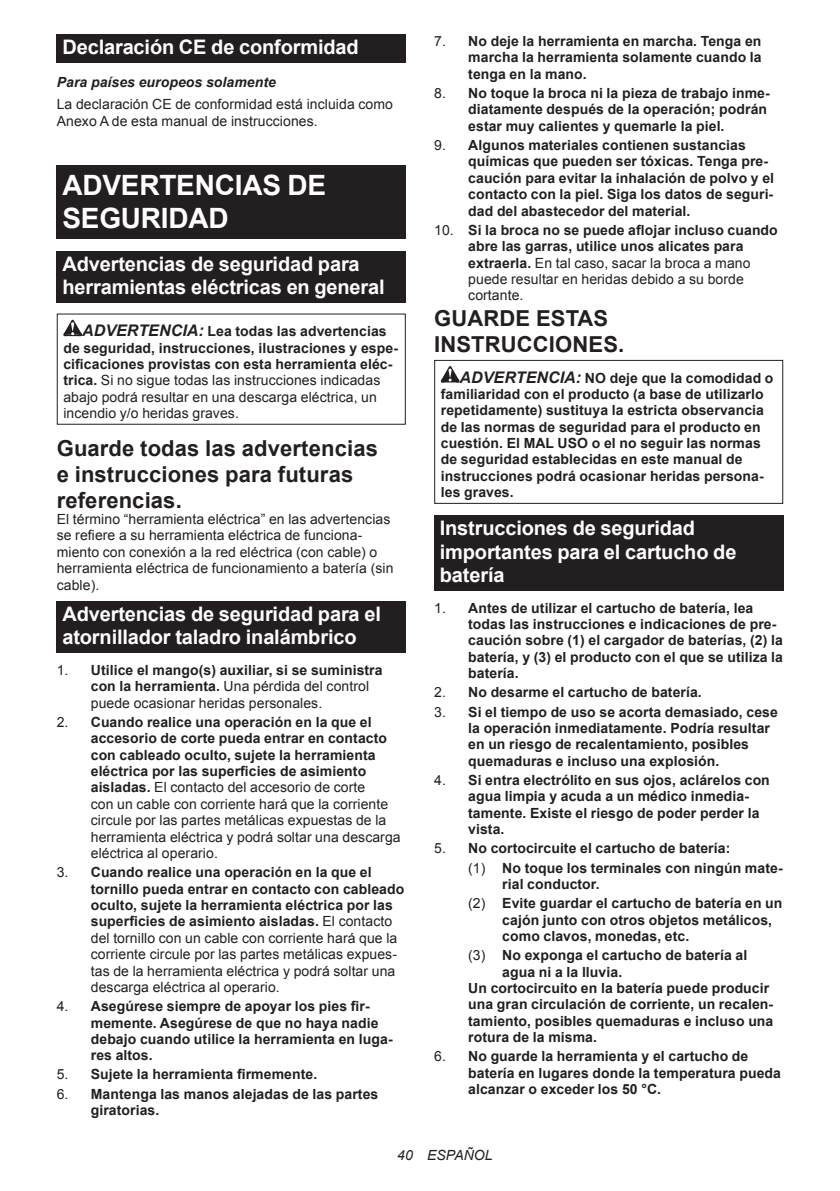
<style>
.page{position:relative;width:840px;height:1191px;background:#fff}
.page>*{position:absolute;margin:0;border:0;box-sizing:border-box;transform-origin:0 0}
.t1{font:700 28px/32.8px "Arial";letter-spacing:-.01em;color:#fff}
.t2{font:700 22px/25.8px "Arial";letter-spacing:.005em;color:#231f20}
.t3{font:700 20px/23.4px "Arial";letter-spacing:-.01em;color:#fff}
.t4{font:700 14px/16.4px "Arial";letter-spacing:.005em;color:#231f20}
.t5{font:14px/16.4px "Arial";letter-spacing:.005em;color:#231f20}
.t6{font:italic 700 14px "Arial";letter-spacing:.005em;color:#231f20}
.t7{font:italic 14px "Arial";letter-spacing:.005em;color:#231f20}
.s1{font-style:italic;font-size:16px}
.s2{font-weight:400}
.s3{font-weight:700}
</style>
<div class="page">
<div style="left:57px;top:34px;width:348px;height:29px;background:#231f20"></div>
<div style="left:57px;top:166px;width:348px;height:73px;background:#231f20"></div>
<div style="left:57px;top:251px;width:348px;height:52px;background:#231f20"></div>
<svg style="left:63px;top:320px;width:19px;height:16px"></svg>
<div style="left:57px;top:313px;width:348px;height:112px;border:1px solid #231f20"></div>
<div style="left:57px;top:601px;width:348px;height:52px;background:#231f20"></div>
<svg style="left:440px;top:366px;width:19px;height:16px"></svg>
<div style="left:434px;top:360px;width:348px;height:144px;border:1px solid #231f20"></div>
<div style="left:434px;top:515px;width:348px;height:75px;background:#231f20"></div>
<h3 class="t3" style="left:62px;top:36px;width:298px">Declaración CE de conformidad</h3>
<p class="t6" style="left:57px;top:73px;width:221px">Para países europeos solamente</p>
<p class="t5" style="left:57px;top:96px;width:337px">La declaración CE de conformidad está incluida como<br>Anexo A de esta manual de instrucciones.</p>
<h1 class="t1" style="left:62px;top:170px;width:265px">ADVERTENCIAS DE<br>SEGURIDAD</h1>
<h3 class="t3" style="left:62px;top:253px;width:323px">Advertencias de seguridad para herramientas eléctricas en general</h3>
<p class="t4" style="left:63px;top:323px;width:336px;text-indent:19px"><span class="s1">ADVERTENCIA:</span> Lea todas las advertencias de seguridad, instrucciones, ilustraciones y espe&shy;cificaciones provistas con esta herramienta eléc&shy;trica. <span class="s2">Si no sigue todas las instrucciones indicadas abajo podrá resultar en una descarga eléctrica, un incendio y/o heridas graves.</span></p>
<h2 class="t2" style="left:57px;top:436px;width:322px">Guarde todas las advertencias e instrucciones para futuras referencias.</h2>
<p class="t5" style="left:57px;top:511px;width:338px">El término “herramienta eléctrica” en las advertencias se refiere a su herramienta eléctrica de funciona&shy;miento con conexión a la red eléctrica (con cable) o herramienta eléctrica de funcionamiento a batería (sin cable).</p>
<h3 class="t3" style="left:62px;top:603px;width:320px">Advertencias de seguridad para el atornillador taladro inalámbrico</h3>
<p class="t4" style="left:91px;top:662px;width:293px;text-indent:-34px"><span class="s2">1.</span> Utilice el mango(s) auxiliar, si se suministra con la herramienta. <span class="s2">Una pérdida del control puede ocasionar heridas personales.</span></p>
<p class="t5" style="left:91px;top:714px;width:311px;text-indent:-34px">2. <span class="s3">Cuando realice una operación en la que el accesorio de corte pueda entrar en contacto con cableado oculto, sujete la herramienta eléctrica por las superficies de asimiento aisladas.</span> El contacto del accesorio de corte<br>con un cable con corriente hará que la corriente circule por las partes metálicas expuestas de la herramienta eléctrica y podrá soltar una descarga eléctrica al operario.</p>
<p class="t5" style="left:91px;top:864px;width:315px;text-indent:-34px">3. <span class="s3">Cuando realice una operación en la que el tornillo pueda entrar en contacto con cableado oculto, sujete la herramienta eléctrica por las superficies de asimiento aisladas.</span> El contacto del tornillo con un cable con corriente hará que la corriente circule por las partes metálicas expues&shy;tas de la herramienta eléctrica y podrá soltar una descarga eléctrica al operario.</p>
<p class="t4" style="left:91px;top:998px;width:303px;text-indent:-34px"><span class="s2">4.</span> Asegúrese siempre de apoyar los pies fir&shy;memente. Asegúrese de que no haya nadie debajo cuando utilice la herramienta en luga&shy;res altos.</p>
<p class="t4" style="left:57px;top:1066px;width:262px"><span class="s2">5.</span> Sujete la herramienta firmemente.</p>
<p class="t4" style="left:91px;top:1086px;width:289px;text-indent:-34px"><span class="s2">6.</span> Mantenga las manos alejadas de las partes giratorias.</p>
<p class="t4" style="left:468px;top:33px;width:295px;text-align:justify;text-indent:-34px"><span class="s2">7.</span> No deje la herramienta en marcha. Tenga en marcha la herramienta solamente cuando la tenga en la mano.</p>
<p class="t4" style="left:468px;top:85px;width:303px;text-indent:-34px"><span class="s2">8.</span> No toque la broca ni la pieza de trabajo inme&shy;diatamente después de la operación; podrán estar muy calientes y quemarle la piel.</p>
<p class="t4" style="left:468px;top:137px;width:307px;text-indent:-34px"><span class="s2">9.</span> Algunos materiales contienen sustancias químicas que pueden ser tóxicas. Tenga pre&shy;caución para evitar la inhalación de polvo y el contacto con la piel. Siga los datos de seguri&shy;dad del abastecedor del material.</p>
<p class="t4" style="left:468px;top:222px;width:311px;text-indent:-34px"><span class="s2">10.</span> Si la broca no se puede aflojar incluso cuando abre las garras, utilice unos alicates para extraerla. <span class="s2">En tal caso, sacar la broca a mano puede resultar en heridas debido a su borde cortante.</span></p>
<h2 class="t2" style="left:434px;top:306px;width:191px">GUARDE ESTAS<br>INSTRUCCIONES.</h2>
<p class="t4" style="left:440px;top:370px;width:334px;text-indent:19px"><span class="s1">ADVERTENCIA:</span> NO deje que la comodidad o familiaridad con el producto (a base de utilizarlo repetidamente) sustituya la estricta observancia de las normas de seguridad para el producto en cuestión. El MAL USO o el no seguir las normas de seguridad establecidas en este manual de instrucciones podrá ocasionar heridas persona&shy;les graves.</p>
<h3 class="t3" style="left:439px;top:517px;width:298px">Instrucciones de seguridad importantes para el cartucho de batería</h3>
<p class="t4" style="left:468px;top:600px;width:316px;text-indent:-34px"><span class="s2">1.</span> Antes de utilizar el cartucho de batería, lea todas las instrucciones e indicaciones de pre&shy;caución sobre (1) el cargador de baterías, (2) la batería, y (3) el producto con el que se utiliza la batería.</p>
<p class="t4" style="left:434px;top:684px;width:269px"><span class="s2">2.</span> No desarme el cartucho de batería.</p>
<p class="t4" style="left:468px;top:704px;width:311px;text-indent:-34px"><span class="s2">3.</span> Si el tiempo de uso se acorta demasiado, cese la operación inmediatamente. Podría resultar en un riesgo de recalentamiento, posibles quemaduras e incluso una explosión.</p>
<p class="t4" style="left:468px;top:772px;width:303px;text-indent:-34px"><span class="s2">4.</span> Si entra electrólito en sus ojos, aclárelos con agua limpia y acuda a un médico inmedia&shy;tamente. Existe el riesgo de poder perder la vista.</p>
<p class="t4" style="left:468px;top:839px;width:316px;line-height:19.2px;text-indent:-34px"><span class="s2">5.</span> No cortocircuite el cartucho de batería:<br><span class="s2">(1)</span> No toque los terminales con ningún mate-</p>
<p class="t4" style="left:468px;top:874px;width:315px;line-height:19.2px;text-indent:34px">rial conductor.<br><span class="s2">(2)</span> Evite guardar el cartucho de batería en un</p>
<p class="t4" style="left:502px;top:911px;width:271px">cajón junto con otros objetos metálicos, como clavos, monedas, etc.</p>
<p class="t4" style="left:468px;top:947px;width:280px"><span class="s2">(3)</span> No exponga el cartucho de batería al</p>
<p class="t4" style="left:502px;top:963px;width:121px">agua ni a la lluvia.</p>
<p class="t4" style="left:468px;top:980px;width:302px">Un cortocircuito en la batería puede producir</p>
<p class="t4" style="left:468px;top:996px;width:306px">una gran circulación de corriente, un recalen-</p>
<p class="t4" style="left:468px;top:1013px;width:306px">tamiento, posibles quemaduras e incluso una</p>
<p class="t4" style="left:468px;top:1029px;width:130px">rotura de la misma.</p>
<p class="t4" style="left:468px;top:1048px;width:314px;text-indent:-34px"><span class="s2">6.</span> No guarde la herramienta y el cartucho de batería en lugares donde la temperatura pueda alcanzar o exceder los 50 °C.</p>
<p class="t7" style="left:397px;top:1146px;width:97px">40 ESPAÑOL</p>
</div>
